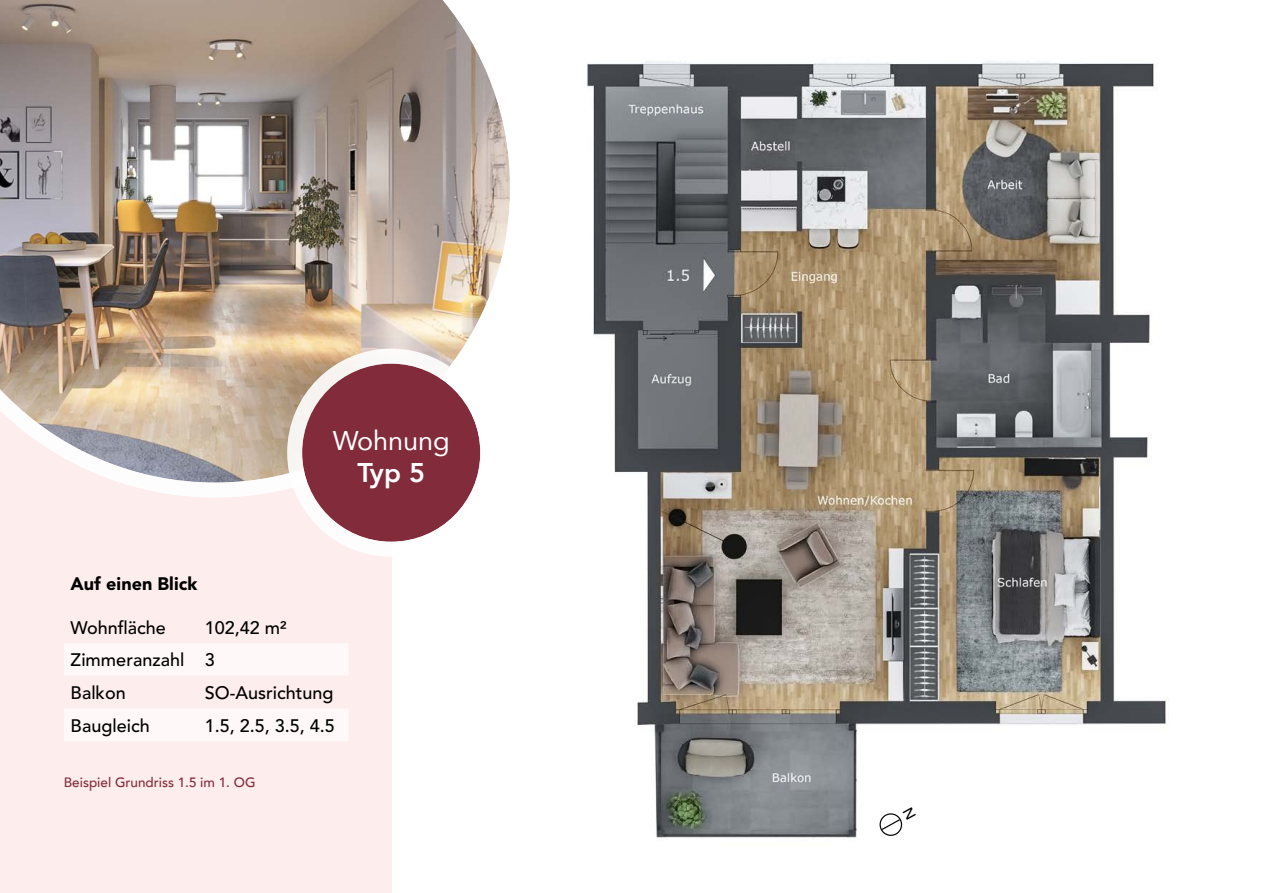
<style>
.page{position:relative;width:1263px;height:893px;background:#fff}
.page>*{position:absolute;margin:0;border:0;box-sizing:border-box;transform-origin:0 0}
.t1{font:27px "Avenir";color:#fff}
.t2{font:800 27px "Avenir";color:#fff}
.t3{font:500 18px/32.7px "Avenir LT Std";color:#000}
.t4{font:900 18px "Avenir LT Std";color:#000}
.t5{font:500 13.5px "Avenir";color:#822b3b}
</style>
<div class="page">
<img style="left:587px;top:61px;width:582px;height:777px">
<div style="left:0;top:0;width:391px;height:893px;background:#fdeded"></div>
<img style="left:0;top:0;width:510px;height:498px">
<div style="left:302px;top:364px;width:178px;height:178px;background:#822b3b;border-radius:50%"></div>
<div style="left:287px;top:349px;width:208px;height:208px;border:15px solid #fff;border-radius:50%"></div>
<svg style="left:64px;top:644px;width:284px;height:97px"></svg>
<svg style="left:879px;top:807px;width:37px;height:30px"></svg>
<h1 class="t1" style="left:333px;top:419px;width:119px">Wohnung</h1>
<h1 class="t2" style="left:357px;top:452px;width:69px">Typ 5</h1>
<p class="t4" style="left:71px;top:573px;width:128px">Auf einen Blick</p>
<p class="t3" style="left:71px;top:611px;width:97px">Wohnfläche</p>
<p class="t3" style="left:71px;top:611px;width:217px;text-indent:134px">102,42 m²<br>Zimmeranzahl 3<br>Balkon</p>
<p class="t3" style="left:205px;top:677px;width:130px">SO-Ausrichtung</p>
<p class="t3" style="left:71px;top:710px;width:81px">Baugleich</p>
<p class="t3" style="left:205px;top:710px;width:132px">1.5, 2.5, 3.5, 4.5</p>
<p class="t5" style="left:64px;top:770px;width:193px">Beispiel Grundriss 1.5 im 1. OG</p>
</div>
